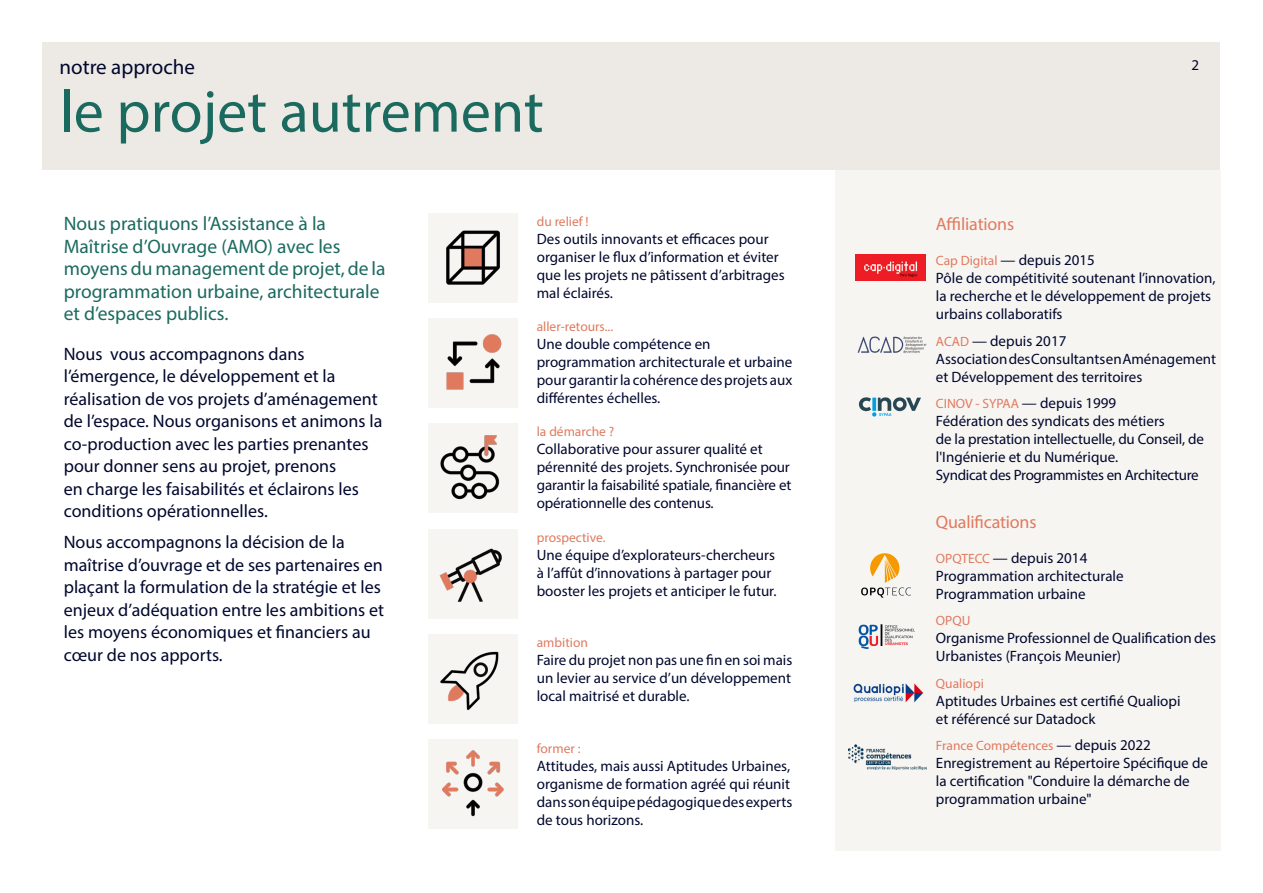
<style>
.page{position:relative;width:1263px;height:893px;background:#fff}
.page>*{position:absolute;margin:0;border:0;box-sizing:border-box;transform-origin:0 0}
.t1{font:60px "Myriad Pro";color:#1b6a5f}
.grand_titre_de_page{font:21px "Myriad Pro";color:#00072d}
.chapeau_-_vert{font:19.5px/22.5px "Myriad Pro";color:#1b6a5f}
.t2{font:18px/22.5px "Myriad Pro";color:#00072d}
.titre_de_colonne_-_orange{font:18px "Myriad Pro";letter-spacing:-.01em;color:#e07a5f}
.paragraphe_labeur{font:15px/18px "Myriad Pro";color:#00072d}
.intertitre_de_colonne_-_orange{font:15px "Myriad Pro";color:#00072d}
.intertitre_de_colonne_-_orange-2{font:13.5px "Myriad Pro";color:#e07a5f}
.s1{font-size:13.5px;color:#e07a5f}
.s2{font-size:15px;color:#00072d}
</style>
<div class="page">
<div style="left:43px;top:43px;width:1177px;height:127px;background:#ede9e5"></div>
<div style="left:835px;top:170px;width:385px;height:680px;background:#f7f5f2"></div>
<img style="left:428px;top:213px;width:90px;height:89px">
<img style="left:428px;top:318px;width:90px;height:90px">
<img style="left:428px;top:739px;width:90px;height:90px">
<img style="left:428px;top:423px;width:90px;height:90px">
<img style="left:428px;top:634px;width:90px;height:90px">
<img style="left:428px;top:529px;width:90px;height:89px">
<img style="left:855px;top:254px;width:70px;height:26px">
<img style="left:857px;top:336px;width:70px;height:17px">
<img style="left:861px;top:553px;width:50px;height:45px">
<img style="left:858px;top:624px;width:56px;height:25px">
<img style="left:853px;top:683px;width:70px;height:20px">
<img style="left:848px;top:745px;width:78px;height:24px">
<img style="left:858px;top:397px;width:63px;height:20px">
<p class="grand_titre_de_page" style="left:60px;top:54px;width:137px">notre approche</p>
<p class="t1" style="left:60px;top:75px;width:486px">le projet autrement</p>
<p class="chapeau_-_vert" style="left:64px;top:212px;width:323px">Nous pratiquons l’Assistance à la Maîtrise d’Ouvrage (AMO) avec les moyens du management de projet, de la programmation urbaine, architecturale et d’espaces publics.</p>
<p class="t2" style="left:64px;top:342px;width:320px">Nous vous accompagnons dans l’émergence, le développement et la réalisation de vos projets d’aménagement de l’espace. Nous organisons et animons la co-production avec les parties prenantes pour donner sens au projet, prenons<br>en charge les faisabilités et éclairons les conditions opérationnelles.</p>
<p class="t2" style="left:64px;top:531px;width:322px">Nous accompagnons la décision de la maîtrise d’ouvrage et de ses partenaires en plaçant la formulation de la stratégie et les enjeux d’adéquation entre les ambitions et les moyens économiques et financiers au cœur de nos apports.</p>
<p class="intertitre_de_colonne_-_orange-2" style="left:537px;top:213px;width:53px">du relief !</p>
<p class="paragraphe_labeur" style="left:537px;top:230px;width:249px">Des outils innovants et efficaces pour organiser le flux d’information et éviter que les projets ne pâtissent d’arbitrages mal éclairés.</p>
<p class="intertitre_de_colonne_-_orange-2" style="left:537px;top:318px;width:78px">aller-retours...</p>
<p class="paragraphe_labeur" style="left:537px;top:335px;width:257px">Une double compétence en programmation architecturale et urbaine pour garantir la cohérence des projets aux différentes échelles.</p>
<p class="intertitre_de_colonne_-_orange-2" style="left:537px;top:423px;width:79px">la démarche ?</p>
<p class="paragraphe_labeur" style="left:537px;top:440px;width:256px">Collaborative pour assurer qualité et pérennité des projets. Synchronisée pour garantir la faisabilité spatiale, financière et opérationnelle des contenus.</p>
<p class="intertitre_de_colonne_-_orange-2" style="left:537px;top:529px;width:70px">prospective.</p>
<p class="paragraphe_labeur" style="left:537px;top:546px;width:241px">Une équipe d’explorateurs-chercheurs à l’affût d’innovations à partager pour booster les projets et anticiper le futur.</p>
<p class="intertitre_de_colonne_-_orange-2" style="left:537px;top:634px;width:53px">ambition</p>
<p class="paragraphe_labeur" style="left:537px;top:651px;width:257px;text-align:justify">Faire du projet non pas une fin en soi mais un levier au service d’un développement local maitrisé et durable.</p>
<p class="intertitre_de_colonne_-_orange-2" style="left:537px;top:740px;width:45px">former :</p>
<p class="paragraphe_labeur" style="left:537px;top:756px;width:257px">Attitudes, mais aussi Aptitudes Urbaines, organisme de formation agréé qui réunit dans son équipe pédagogique des experts de tous horizons.</p>
<p class="paragraphe_labeur" style="left:1191px;top:55px;width:9px">2</p>
<p class="titre_de_colonne_-_orange" style="left:936px;top:213px;width:80px">Affiliations</p>
<p class="intertitre_de_colonne_-_orange" style="left:936px;top:251px;width:160px"><span class="s1">Cap Digital</span> — depuis 2015</p>
<p class="paragraphe_labeur" style="left:936px;top:269px;width:281px">Pôle de compétitivité soutenant l’innovation, la recherche et le développement de projets urbains collaboratifs</p>
<p class="intertitre_de_colonne_-_orange" style="left:936px;top:332px;width:132px"><span class="s1">ACAD</span> — depuis 2017</p>
<p class="paragraphe_labeur" style="left:936px;top:350px;width:282px">Association des Consultants en Aménagement et Développement des territoires</p>
<p class="intertitre_de_colonne_-_orange-2" style="left:936px;top:395px;width:182px">CINOV - SYPAA <span class="s2">— depuis 1999</span></p>
<p class="paragraphe_labeur" style="left:936px;top:412px;width:270px">Fédération des syndicats des métiers<br>de la prestation intellectuelle, du Conseil, de l'Ingénierie et du Numérique.<br>Syndicat des Programmistes en Architecture</p>
<p class="titre_de_colonne_-_orange" style="left:936px;top:511px;width:102px">Qualifications</p>
<p class="intertitre_de_colonne_-_orange" style="left:936px;top:549px;width:153px"><span class="s1">OPQTECC</span> — depuis 2014</p>
<p class="paragraphe_labeur" style="left:936px;top:567px;width:189px">Programmation architecturale<br>Programmation urbaine</p>
<p class="intertitre_de_colonne_-_orange-2" style="left:936px;top:612px;width:36px">OPQU</p>
<p class="paragraphe_labeur" style="left:936px;top:629px;width:282px">Organisme Professionnel de Qualification des<br>Urbanistes (François Meunier)</p>
<p class="intertitre_de_colonne_-_orange-2" style="left:936px;top:675px;width:49px">Qualiopi</p>
<p class="paragraphe_labeur" style="left:936px;top:692px;width:246px">Aptitudes Urbaines est certifié Qualiopi et référencé sur Datadock</p>
<p class="intertitre_de_colonne_-_orange-2" style="left:936px;top:737px;width:216px">France Compétences <span class="s2">— depuis 2022</span></p>
<p class="paragraphe_labeur" style="left:936px;top:754px;width:273px">Enregistrement au Répertoire Spécifique de la certification "Conduire la démarche de programmation urbaine"</p>
</div>
